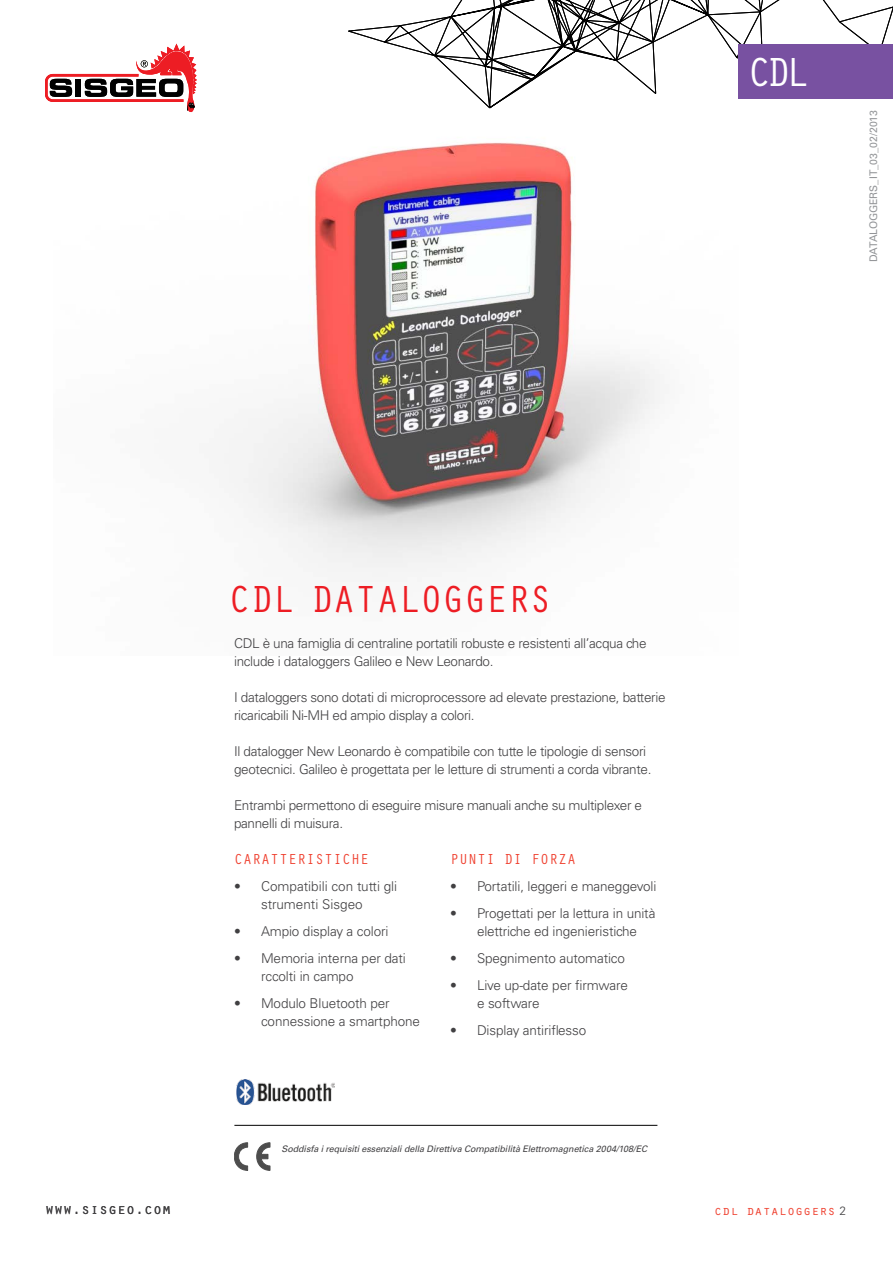
<style>
.page{position:relative;width:893px;height:1263px;background:#fff}
.page>*{position:absolute;margin:0;border:0;box-sizing:border-box;transform-origin:0 0}
.t1{font:42px "Orator Std";color:#fff}
.t2{font:39px "Orator Std";letter-spacing:-.04em;color:#ed1d24}
.t3{font:15px "Orator Std";color:#ef4130}
.t4{font:15px "Orator Std";color:#414042}
.t5{font:300 13.5px/18px "Univers LT Std";letter-spacing:-.025em;color:#414042}
.t6{font:300 13.5px/18px "Univers LT Std";color:#414042;text-align:center}
.t7{font:13.5px "Orator Std";color:#ef4130}
.t8{font:10.5px "Univers LT Std";color:#939598}
.t9{font:italic 9px "Univers LT Std";letter-spacing:-.01em;color:#414042}
.s1{font-family:"Univers LT Std";font-weight:300;font-size:12px;color:#414042}
</style>
<div class="page">
<img style="left:224px;top:142px;width:436px;height:435px">
<svg style="left:348px;top:0;width:545px;height:108px"></svg>
<svg style="left:45px;top:45px;width:151px;height:67px"></svg>
<div style="left:738px;top:45px;width:155px;height:54px;background:#7851a1"></div>
<svg style="left:256px;top:1142px;width:14px;height:29px"></svg>
<svg style="left:234px;top:1142px;width:14px;height:29px"></svg>
<hr style="left:234px;top:1125px;width:423px;height:1px;background:#000">
<img style="left:237px;top:1080px;width:97px;height:24px">
<h1 class="t1" style="left:747px;top:42px;width:64px">CDL</h1>
<p class="t8" style="left:867px;top:262px;width:153px;rotate:-90deg">DATALOGGERS_IT_03_02/2013</p>
<p class="t4" style="left:45px;top:1198px;width:127px">www.sisgeo.com</p>
<h2 class="t2" style="left:228px;top:571px;width:315px">CDL DATALOGGERS</h2>
<p class="t5" style="left:234px;top:634px;width:414px">CDL è una famiglia di centraline portatili robuste e resistenti all’acqua che include i dataloggers Galileo e New Leonardo.</p>
<p class="t5" style="left:234px;top:688px;width:433px">I dataloggers sono dotati di microprocessore ad elevate prestazione, batterie ricaricabili Ni-MH ed ampio display a colori.</p>
<p class="t5" style="left:234px;top:742px;width:419px">Il datalogger New Leonardo è compatibile con tutte le tipologie di sensori geotecnici. Galileo è progettata per le letture di strumenti a corda vibrante.</p>
<p class="t5" style="left:234px;top:796px;width:410px">Entrambi permettono di eseguire misure manuali anche su multiplexer e pannelli di muisura.</p>
<p class="t3" style="left:234px;top:848px;width:136px">CARATTERISTICHE</p>
<p class="t6" style="left:234px;top:877px;width:165px">• Compatibili con tutti gli strumenti Sisgeo</p>
<p class="t5" style="left:234px;top:922px;width:156px">• Ampio display a colori</p>
<p class="t5" style="left:261px;top:949px;width:146px;text-indent:-27px">• Memoria interna per dati rccolti in campo</p>
<p class="t5" style="left:261px;top:994px;width:160px;text-indent:-27px">• Modulo Bluetooth per connessione a smartphone</p>
<p class="t3" style="left:450px;top:848px;width:127px">PUNTI DI FORZA</p>
<p class="t5" style="left:450px;top:877px;width:208px">• Portatili, leggeri e maneggevoli</p>
<p class="t5" style="left:477px;top:904px;width:180px;text-indent:-27px">• Progettati per la lettura in unità elettriche ed ingenieristiche</p>
<p class="t5" style="left:450px;top:949px;width:176px">• Spegnimento automatico</p>
<p class="t5" style="left:477px;top:976px;width:152px;text-indent:-27px">• Live up-date per firmware e software</p>
<p class="t5" style="left:450px;top:1021px;width:138px">• Display antiriflesso</p>
<p class="t9" style="left:282px;top:1143px;width:367px">Soddisfa i requisiti essenziali della Direttiva Compatibilità Elettromagnetica 2004/108/EC</p>
<p class="t7" style="left:714px;top:1200px;width:133px">cdl dataloggers <span class="s1">2</span></p>
</div>
